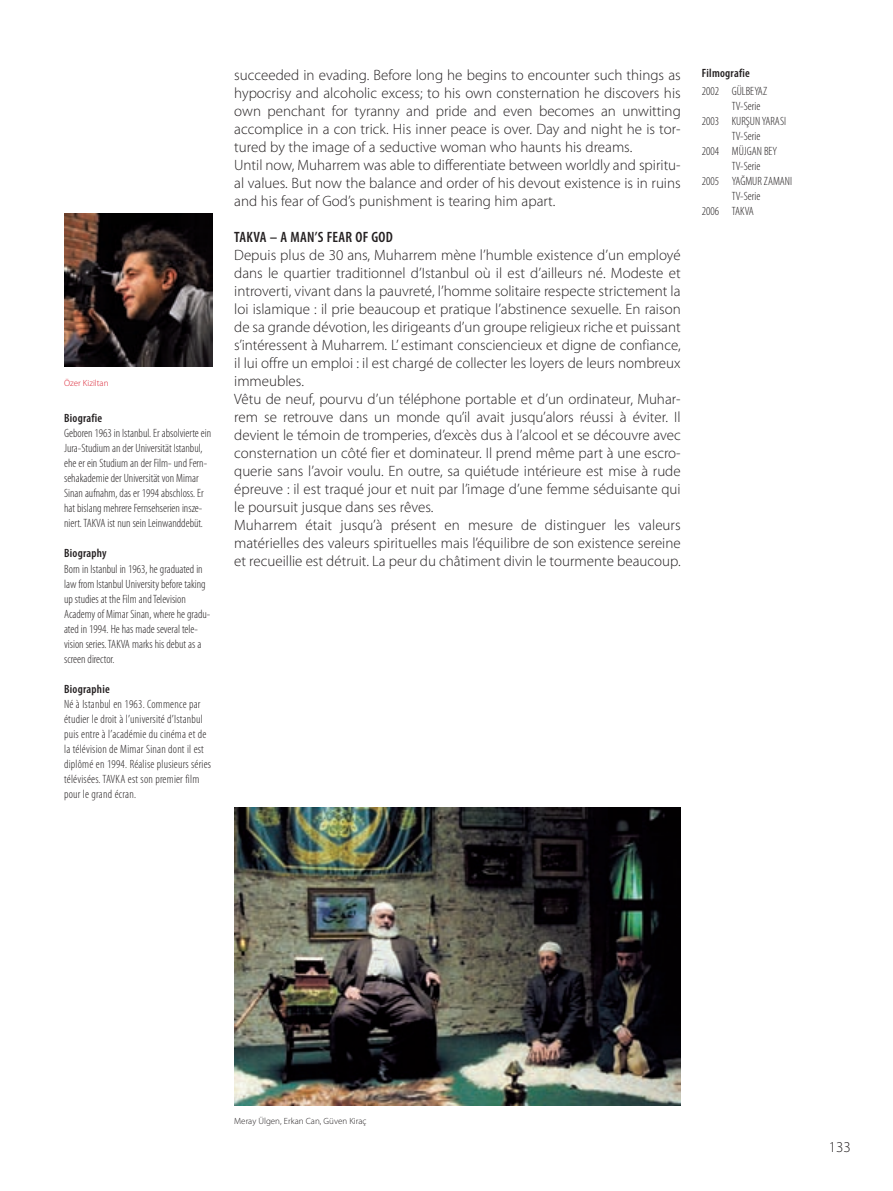
<style>
.page{position:relative;width:893px;height:1191px;background:#fff}
.page>*{position:absolute;margin:0;border:0;box-sizing:border-box;transform-origin:0 0}
.t1{font:300 15px/18px "Myriad Pro";color:#231f20}
.t2{font:600 condensed 15px "Myriad Pro";letter-spacing:.02em;color:#231f20}
.t3{font:300 condensed 12px/15px "Myriad Pro";color:#231f20}
.t4{font:300 condensed 12px/15px "Myriad Pro";letter-spacing:.02em;color:#231f20}
.t5{font:600 condensed 12px "Myriad Pro";letter-spacing:.02em;color:#231f20}
.t6{font:300 9px "Myriad Pro";color:#231f20}
.t7{font:300 9px "Myriad Pro";color:#da2031}
</style>
<div class="page">
<img style="left:64px;top:213px;width:149px;height:153px">
<img style="left:234px;top:807px;width:447px;height:298px">
<p class="t7" style="left:64px;top:379px;width:46px">Özer Kiziltan</p>
<p class="t5" style="left:64px;top:414px;width:40px">Biografie</p>
<p class="t3" style="left:64px;top:427px;width:149px">Geboren 1963 in Istanbul. Er absolvierte ein Jura-Studium an der Uni versität Istanbul, ehe er ein Studium an der Film- und Fern - sehakademie der Universität von Mimar Sinan aufnahm, das er 1994 abschloss. Er hat bislang mehrere Fernseh serien insze&shy;niert. TAKVA ist nun sein Lein wanddebüt.</p>
<p class="t5" style="left:64px;top:549px;width:44px">Biography</p>
<p class="t3" style="left:64px;top:562px;width:148px">Born in Istanbul in 1963, he graduated in law from Istanbul Uni versity before taking up studies at the Film and Television Academy of Mimar Sinan, where he gradu&shy;ated in 1994. He has made several tele - vision series. TAKVA marks his debut as a screen director.</p>
<p class="t5" style="left:64px;top:684px;width:47px">Biographie</p>
<p class="t4" style="left:64px;top:697px;width:149px">Né à Istanbul en 1963. Commence par étudier le droit à l’uni versité d’Istanbul puis entre à l’académie du cinéma et de la télévision de Mimar Sinan dont il est diplômé en 1994. Réalise plusieurs séries télévisées. TAVKA est son premier film pour le grand écran.</p>
<p class="t1" style="left:234px;top:67px;width:448px">succeeded in evading. Before long he begins to encounter such things as hypocrisy and alcoholic excess; to his own consternation he discovers his own penchant for tyranny and pride and even becomes an unwitting accom plice in a con trick. His inner peace is over. Day and night he is tor&shy;tured by the image of a seductive woman who haunts his dreams.<br>Until now, Muharrem was able to differentiate between worldly and spiritu&shy;al values. But now the balance and order of his devout existence is in ruins and his fear of God’s punishment is tearing him apart.</p>
<p class="t2" style="left:234px;top:231px;width:160px">TAKVA – A MAN’S FEAR OF GOD</p>
<p class="t1" style="left:234px;top:247px;width:448px">Depuis plus de 30 ans, Muharrem mène l’humble existence d’un employé dans le quartier traditionnel d’Istanbul où il est d’ailleurs né. Modeste et introverti, vivant dans la pauvreté, l’homme solitaire respecte strictement la loi islamique : il prie beaucoup et pratique l’abstinence sexuelle. En raison de sa grande dévotion, les dirigeants d’un groupe religieux riche et puissant s’intéressent à Muharrem. L’ estimant consciencieux et digne de confiance, il lui offre un emploi : il est chargé de collecter les loyers de leurs nombreux immeubles.<br>Vêtu de neuf, pourvu d’un téléphone portable et d’un ordinateur, Muhar - rem se retrouve dans un monde qu’il avait jusqu’alors réussi à éviter. Il devient le témoin de tromperies, d’excès dus à l’alcool et se découvre avec consternation un côté fier et dominateur. Il prend même part à une escro&shy;querie sans l’avoir voulu. En outre, sa quiétude intérieure est mise à rude épreuve : il est traqué jour et nuit par l’image d’une femme séduisante qui le poursuit jusque dans ses rêves.<br>Muharrem était jusqu’à présent en mesure de distinguer les valeurs matérielles des valeurs spirituelles mais l’équilibre de son existence sereine et recueillie est détruit. La peur du châtiment divin le tourmente beaucoup.</p>
<p class="t5" style="left:702px;top:69px;width:49px">Filmografie</p>
<p class="t3" style="left:702px;top:85px;width:67px">2002 GÜLBEYAZ</p>
<p class="t3" style="left:732px;top:100px;width:30px">TV-Serie</p>
<p class="t3" style="left:702px;top:115px;width:86px">2003 KURŞUN YARASI</p>
<p class="t3" style="left:732px;top:130px;width:30px">TV-Serie</p>
<p class="t3" style="left:702px;top:145px;width:77px">2004 MÜJGAN BEY</p>
<p class="t3" style="left:732px;top:160px;width:30px">TV-Serie</p>
<p class="t3" style="left:702px;top:175px;width:92px">2005 YAĞMUR ZAMANI</p>
<p class="t3" style="left:732px;top:190px;width:30px">TV-Serie</p>
<p class="t3" style="left:702px;top:205px;width:53px">2006 TAKVA</p>
<p class="t6" style="left:234px;top:1117px;width:134px">Meray Ülgen, Erkan Can, Güven Kiraç</p>
<p class="t1" style="left:829px;top:1139px;width:23px">133</p>
</div>
